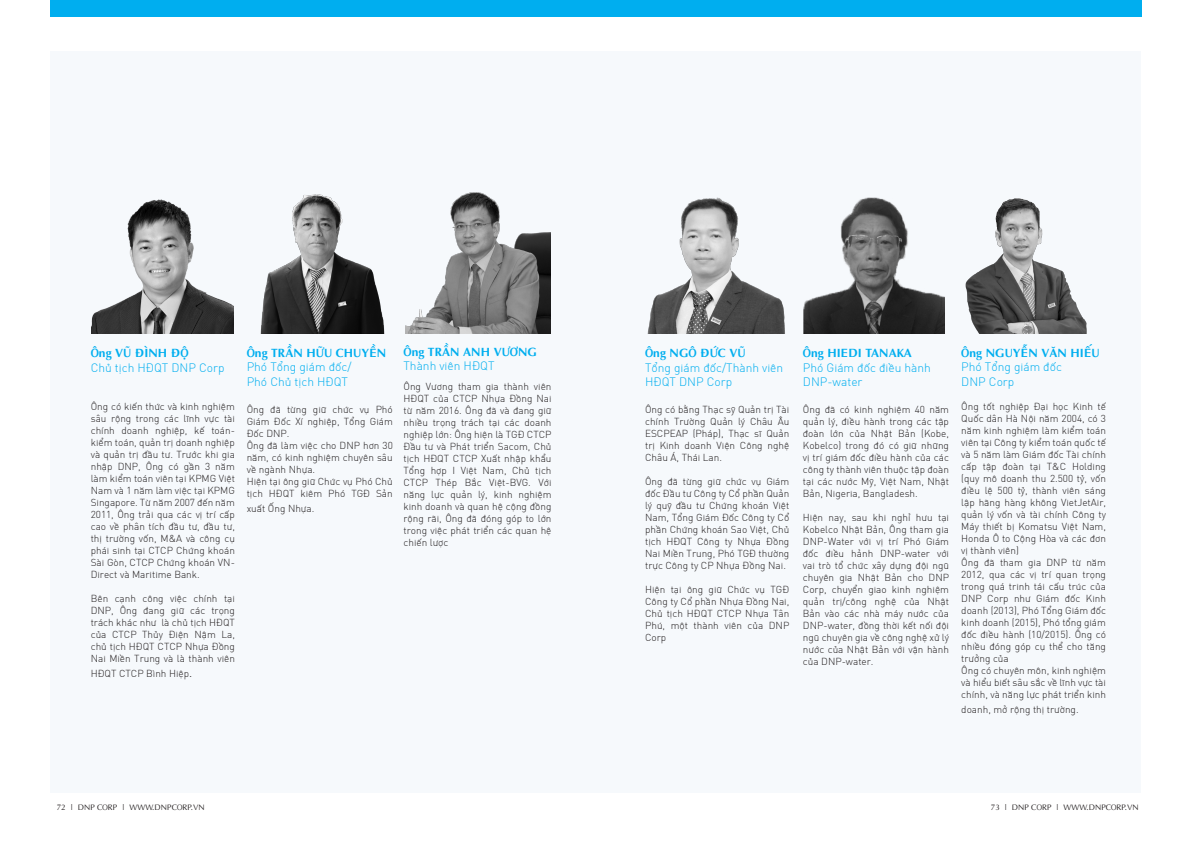
<style>
.page{position:relative;width:1191px;height:842px;background:#fff}
.page>*{position:absolute;margin:0;border:0;box-sizing:border-box;transform-origin:0 0}
.t1{font:12px/14.4px "SFUDIN Light";color:#00aeef}
.t2{font:700 12px "UTM Aptima";color:#00aeef}
.t3{font:10px/12px "SFUDIN Light";color:#231f20;text-align:justify}
.t4{font:8px "UTM Aptima";color:#231f20}
.s1{font-size:12px}
</style>
<div class="page">
<div style="left:50px;top:51px;width:1090px;height:741px;background:#f6f9fc"></div>
<div style="left:50px;top:0;width:1091px;height:17px;background:#00aeef"></div>
<img style="left:92px;top:199px;width:142px;height:135px">
<img style="left:647px;top:197px;width:138px;height:137px">
<img style="left:965px;top:198px;width:122px;height:136px">
<img style="left:260px;top:194px;width:125px;height:139px">
<img style="left:804px;top:197px;width:141px;height:137px">
<img style="left:405px;top:192px;width:145px;height:142px">
<p class="t2" style="left:91px;top:344px;width:99px">Ông VŨ ĐÌNH ĐỘ</p>
<p class="t1" style="left:91px;top:359px;width:135px">Chủ tịch HĐQT DNP Corp</p>
<p class="t3" style="left:91px;top:399px;width:146px">Ông có kiến thức và kinh nghiệm sâu rộng trong các lĩnh vực tài chính doanh nghiệp, kế toán&shy;kiểm toán, quản trị doanh nghiệp và quản trị đầu tư. Trước khi gia nhập DNP, Ông có gần 3 năm làm kiểm toán viên tại KPMG Việt Nam và 1 năm làm việc tại KPMG Singapore. Từ năm 2007 đến năm 2011, Ông trải qua các vị trí cấp cao về phân tích đầu tư, đầu tư, thị trường vốn, M&amp;A và công cụ phái sinh tại CTCP Chứng khoán Sài Gòn, CTCP Chứng khoán VN-Direct và Maritime Bank.</p>
<p class="t3" style="left:91px;top:591px;width:146px">Bên cạnh công việc chính tại DNP, Ông đang giữ các trọng trách khác như là chủ tịch HĐQT của CTCP Thủy Điện Nậm La, chủ tịch HĐQT CTCP Nhựa Đồng Nai Miền Trung và là thành viên</p>
<p class="t3" style="left:91px;top:666px;width:103px">HĐQT CTCP Bình Hiệp<span class="s1">.</span></p>
<p class="t2" style="left:247px;top:343px;width:141px">Ông TRẦN HỮU CHUYỀN</p>
<p class="t1" style="left:247px;top:358px;width:106px">Phó Tổng giám đốc/</p>
<p class="t1" style="left:247px;top:373px;width:103px">Phó Chủ tịch HĐQT</p>
<p class="t3" style="left:247px;top:403px;width:148px">Ông đã từng giữ chức vụ Phó Giám Đốc Xí nghiệp, Tổng Giám Đốc DNP.</p>
<p class="t3" style="left:247px;top:439px;width:148px">Ông đã làm việc cho DNP hơn 30 năm, có kinh nghiệm chuyên sâu về ngành Nhựa.</p>
<p class="t3" style="left:247px;top:475px;width:148px">Hiện tại ông giữ Chức vụ Phó Chủ tịch HĐQT kiêm Phó TGĐ Sản</p>
<p class="t3" style="left:247px;top:501px;width:69px">xuất Ống Nhựa.</p>
<p class="t2" style="left:403px;top:342px;width:135px">Ông TRẦN ANH VƯƠNG</p>
<p class="t1" style="left:403px;top:357px;width:93px">Thành viên HĐQT</p>
<p class="t3" style="left:403px;top:379px;width:149px">Ông Vương tham gia thành viên HĐQT của CTCP Nhựa Đồng Nai từ năm 2016. Ông đã và đang giữ nhiều trọng trách tại các doanh nghiệp lớn: Ông hiện là TGĐ CTCP Đầu tư và Phát triển Sacom, Chủ tịch HĐQT CTCP Xuất nhập khẩu Tổng hợp I Việt Nam, Chủ tịch CTCP Thép Bắc Việt-BVG. Với năng lực quản lý, kinh nghiệm kinh doanh và quan hệ cộng đồng rộng rãi, Ông đã đóng góp to lớn trong việc phát triển các quan hệ chiến lược</p>
<p class="t2" style="left:645px;top:344px;width:102px">Ông NGÔ ĐỨC VŨ</p>
<p class="t1" style="left:645px;top:359px;width:140px">Tổng giám đốc/Thành viên<br>HĐQT DNP Corp</p>
<p class="t3" style="left:645px;top:403px;width:146px">Ông có bằng Thạc sỹ Quản trị Tài chính Trường Quản lý Châu Âu ESCPEAP (Pháp), Thạc sĩ Quản trị Kinh doanh Viện Công nghệ Châu Á, Thái Lan.</p>
<p class="t3" style="left:645px;top:475px;width:146px">Ông đã từng giữ chức vụ Giám đốc Đầu tư Công ty Cổ phần Quản lý quỹ đầu tư Chứng khoán Việt Nam, Tổng Giám Đốc Công ty Cổ phần Chứng khoán Sao Việt, Chủ tịch HĐQT Công ty Nhựa Đồng Nai Miền Trung, Phó TGĐ thường trực Công ty CP Nhựa Đồng Nai.</p>
<p class="t3" style="left:645px;top:583px;width:146px">Hiện tại ông giữ Chức vụ TGĐ Công ty Cổ phần Nhựa Đồng Nai, Chủ tịch HĐQT CTCP Nhựa Tân Phú, một thành viên của DNP Corp</p>
<p class="t2" style="left:803px;top:344px;width:110px">Ông HIEDI TANAKA</p>
<p class="t1" style="left:803px;top:359px;width:129px">Phó Giám đốc điều hành</p>
<p class="t1" style="left:803px;top:373px;width:61px">DNP-water</p>
<p class="t3" style="left:803px;top:403px;width:148px">Ông đã có kinh nghiệm 40 năm quản lý, điều hành trong các tập đoàn lớn của Nhật Bản (Kobe, Kobelco) trong đó có giữ những vị trí giám đốc điều hành của các công ty thành viên thuộc tập đoàn tại các nước Mỹ, Việt Nam, Nhật Bản, Nigeria, Bangladesh.</p>
<p class="t3" style="left:803px;top:511px;width:148px">Hiện nay, sau khi nghỉ hưu tại Kobelco Nhật Bản, Ông tham gia DNP-Water với vị trí Phó Giám đốc điều hảnh DNP-water với vai trò tổ chức xây dựng đội ngũ chuyên gia Nhật Bản cho DNP Corp, chuyển giao kinh nghiệm quản trị/công nghệ của Nhật Bản vào các nhà máy nước của DNP-water, đồng thời kết nối đội ngũ chuyên gia về công nghệ xử lý nước của Nhật Bản với vận hành của DNP-water.</p>
<p class="t2" style="left:961px;top:343px;width:140px">Ông NGUYỄN VĂN HIẾU</p>
<p class="t1" style="left:961px;top:358px;width:102px">Phó Tổng giám đốc</p>
<p class="t1" style="left:961px;top:373px;width:55px">DNP Corp</p>
<p class="t3" style="left:961px;top:399px;width:146px">Ông tốt nghiệp Đại học Kinh tế Quốc dân Hà Nội năm 2004, có 3 năm kinh nghiệm làm kiểm toán viên tại Công ty kiểm toán quốc tế và 5 năm làm Giám đốc Tài chính cấp tập đoàn tại T&amp;C Holding (quy mô doanh thu 2.500 tỷ, vốn điều lệ 500 tỷ, thành viên sáng lập hãng hàng không VietJetAir, quản lý vốn và tài chính Công ty Máy thiết bị Komatsu Việt Nam, Honda Ô to Cộng Hòa và các đơn vị thành viên)</p>
<p class="t3" style="left:961px;top:555px;width:146px">Ông đã tham gia DNP từ năm 2012, qua các vị trí quan trọng trong quá trinh tái cấu trúc của DNP Corp như Giám đốc Kinh doanh (2013), Phó Tổng Giám đốc kinh doanh (2015), Phó tổng giám đốc điều hành (10/2015). Ông có nhiều đóng góp cụ thể cho tăng trưởng của</p>
<p class="t3" style="left:961px;top:663px;width:146px">Ông có chuyên môn, kinh nghiệm và hiểu biết sâu sắc về lĩnh vực tài chính, và năng lực phát triển kinh</p>
<p class="t3" style="left:961px;top:702px;width:119px">doanh, mở rộng thị trường.</p>
<p class="t4" style="left:57px;top:801px;width:150px">72 | DNP CORP | WWW.DNPCORP.VN</p>
<p class="t4" style="left:990px;top:801px;width:150px">73 | DNP CORP | WWW.DNPCORP.VN</p>
</div>
